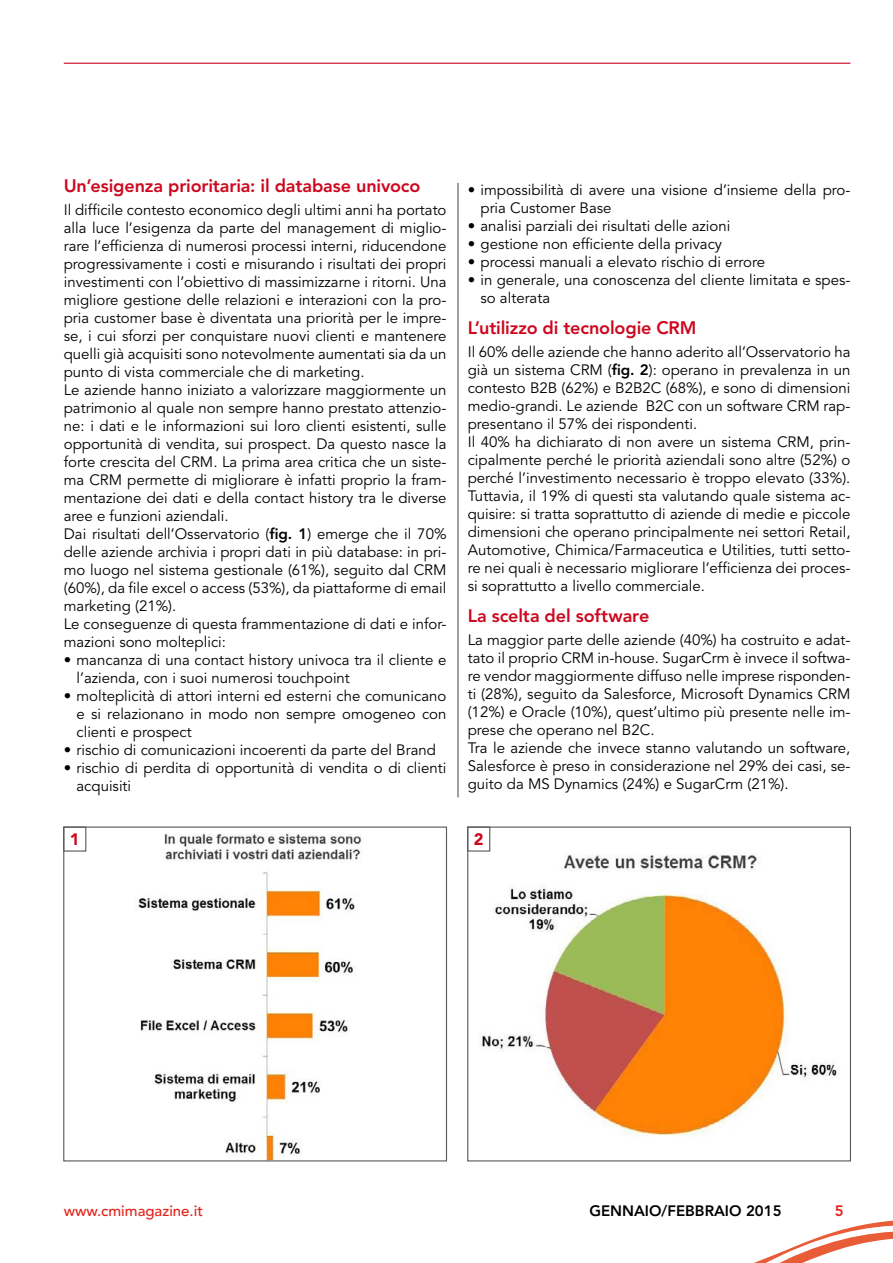
<style>
.page{position:relative;width:893px;height:1263px;background:#fff}
.page>*{position:absolute;margin:0;border:0;box-sizing:border-box;transform-origin:0 0}
.titolino_in_art{font:800 18px "Avenir";letter-spacing:-.01em;color:#cd071e}
.testo_ita{font:900 16.5px "Avenir";color:#cd071e}
.testo_ita-2{font:15px/18px "Avenir";color:#000;text-align:justify}
.testo_rientro{font:15px/18px "Avenir";color:#000}
.t1{font:800 15px "Avenir";color:#000}
.t2{font:500 15px "Avenir";color:#e32119}
.testo_ita-3{font:800 15px "Avenir";color:#e32119}
.s1{font-weight:800}
</style>
<div class="page">
<svg style="left:754px;top:1220px;width:139px;height:43px"></svg>
<hr style="left:64px;top:63px;width:786px;height:1px;background:#cd071e">
<hr style="left:457px;top:183px;width:1px;height:614px;background:#58585a">
<img style="left:68px;top:828px;width:294px;height:331px">
<div style="left:63px;top:826px;width:384px;height:335px;border:1px solid #58585a"></div>
<img style="left:474px;top:848px;width:363px;height:288px">
<div style="left:467px;top:826px;width:384px;height:335px;border:1px solid #58585a"></div>
<div style="left:63px;top:826px;width:23px;height:25px;border:1px solid #58585a"></div>
<div style="left:467px;top:826px;width:23px;height:25px;border:1px solid #58585a"></div>
<p class="titolino_in_art" style="left:64px;top:176px;width:358px">Un’esigenza prioritaria: il database univoco</p>
<p class="testo_ita-2" style="left:64px;top:201px;width:384px">Il difficile contesto economico degli ultimi anni ha portato alla luce l’esigenza da parte del management di miglio&shy;rare l’efficienza di numerosi processi interni, riducendone progressivamente i costi e misurando i risultati dei propri investimenti con l’obiettivo di massimizzarne i ritorni. Una migliore gestione delle relazioni e interazioni con la pro&shy;pria customer base è diventata una priorità per le impre&shy;se, i cui sforzi per conquistare nuovi clienti e mantenere quelli già acquisiti sono notevolmente aumentati sia da un punto di vista commerciale che di marketing.</p>
<p class="testo_ita-2" style="left:64px;top:381px;width:384px">Le aziende hanno iniziato a valorizzare maggiormente un patrimonio al quale non sempre hanno prestato attenzio&shy;ne: i dati e le informazioni sui loro clienti esistenti, sulle opportunità di vendita, sui prospect. Da questo nasce la forte crescita del CRM. La prima area critica che un siste&shy;ma CRM permette di migliorare è infatti proprio la fram&shy;mentazione dei dati e della contact history tra le diverse aree e funzioni aziendali.</p>
<p class="testo_ita-2" style="left:64px;top:525px;width:384px">Dai risultati dell’Osservatorio (<span class="s1">fig. 1</span>) emerge che il 70% delle aziende archivia i propri dati in più database: in pri&shy;mo luogo nel sistema gestionale (61%), seguito dal CRM (60%), da file excel o access (53%), da piattaforme di email marketing (21%).</p>
<p class="testo_ita-2" style="left:64px;top:615px;width:384px">Le conseguenze di questa frammentazione di dati e infor&shy;mazioni sono molteplici:</p>
<p class="testo_rientro" style="left:77px;top:651px;width:371px;text-indent:-13px">• mancanza di una contact history univoca tra il cliente e l’azienda, con i suoi numerosi touchpoint</p>
<p class="testo_rientro" style="left:77px;top:687px;width:371px;text-align:justify;text-indent:-13px">• molteplicità di attori interni ed esterni che comunicano e si relazionano in modo non sempre omogeneo con clienti e prospect</p>
<p class="testo_rientro" style="left:64px;top:741px;width:374px">• rischio di comunicazioni incoerenti da parte del Brand</p>
<p class="testo_rientro" style="left:77px;top:759px;width:371px;text-indent:-13px">• rischio di perdita di opportunità di vendita o di clienti acquisiti</p>
<p class="testo_rientro" style="left:480px;top:181px;width:371px;text-indent:-13px">• impossibilità di avere una visione d’insieme della pro&shy;pria Customer Base</p>
<p class="testo_rientro" style="left:468px;top:217px;width:264px">• analisi parziali dei risultati delle azioni</p>
<p class="testo_rientro" style="left:468px;top:235px;width:256px">• gestione non efficiente della privacy</p>
<p class="testo_rientro" style="left:468px;top:253px;width:299px">• processi manuali a elevato rischio di errore</p>
<p class="testo_rientro" style="left:480px;top:271px;width:371px;text-indent:-13px">• in generale, una conoscenza del cliente limitata e spes&shy;so alterata</p>
<p class="titolino_in_art" style="left:468px;top:317px;width:230px">L’utilizzo di tecnologie CRM</p>
<p class="testo_ita-2" style="left:468px;top:343px;width:384px">Il 60% delle aziende che hanno aderito all’Osservatorio ha già un sistema CRM (<span class="s1">fig. 2</span>): operano in prevalenza in un contesto B2B (62%) e B2B2C (68%), e sono di dimensioni medio-grandi. Le aziende B2C con un software CRM rap&shy;presentano il 57% dei rispondenti.</p>
<p class="testo_ita-2" style="left:468px;top:433px;width:384px">Il 40% ha dichiarato di non avere un sistema CRM, prin&shy;cipalmente perché le priorità aziendali sono altre (52%) o perché l’investimento necessario è troppo elevato (33%).<br>Tuttavia, il 19% di questi sta valutando quale sistema ac&shy;quisire: si tratta soprattutto di aziende di medie e piccole dimensioni che operano principalmente nei settori Retail, Automotive, Chimica/Farmaceutica e Utilities, tutti setto&shy;re nei quali è necessario migliorare l’efficienza dei proces&shy;si soprattutto a livello commerciale.</p>
<p class="titolino_in_art" style="left:468px;top:605px;width:183px">La scelta del software</p>
<p class="testo_ita-2" style="left:468px;top:631px;width:384px">La maggior parte delle aziende (40%) ha costruito e adat&shy;tato il proprio CRM in-house. SugarCrm è invece il softwa&shy;re vendor maggiormente diffuso nelle imprese risponden&shy;ti (28%), seguito da Salesforce, Microsoft Dynamics CRM (12%) e Oracle (10%), quest’ultimo più presente nelle im&shy;prese che operano nel B2C.</p>
<p class="testo_ita-2" style="left:468px;top:739px;width:384px">Tra le aziende che invece stanno valutando un software, Salesforce è preso in considerazione nel 29% dei casi, se&shy;guito da MS Dynamics (24%) e SugarCrm (21%).</p>
<p class="testo_ita" style="left:70px;top:830px;width:11px">1</p>
<p class="testo_ita" style="left:474px;top:830px;width:11px">2</p>
<p class="t2" style="left:64px;top:1202px;width:141px">www.cmimagazine.it</p>
<p class="t1" style="left:589px;top:1202px;width:194px">GENNAIO/FEBBRAIO 2015</p>
<p class="testo_ita-3" style="left:835px;top:1202px;width:10px">5</p>
</div>
